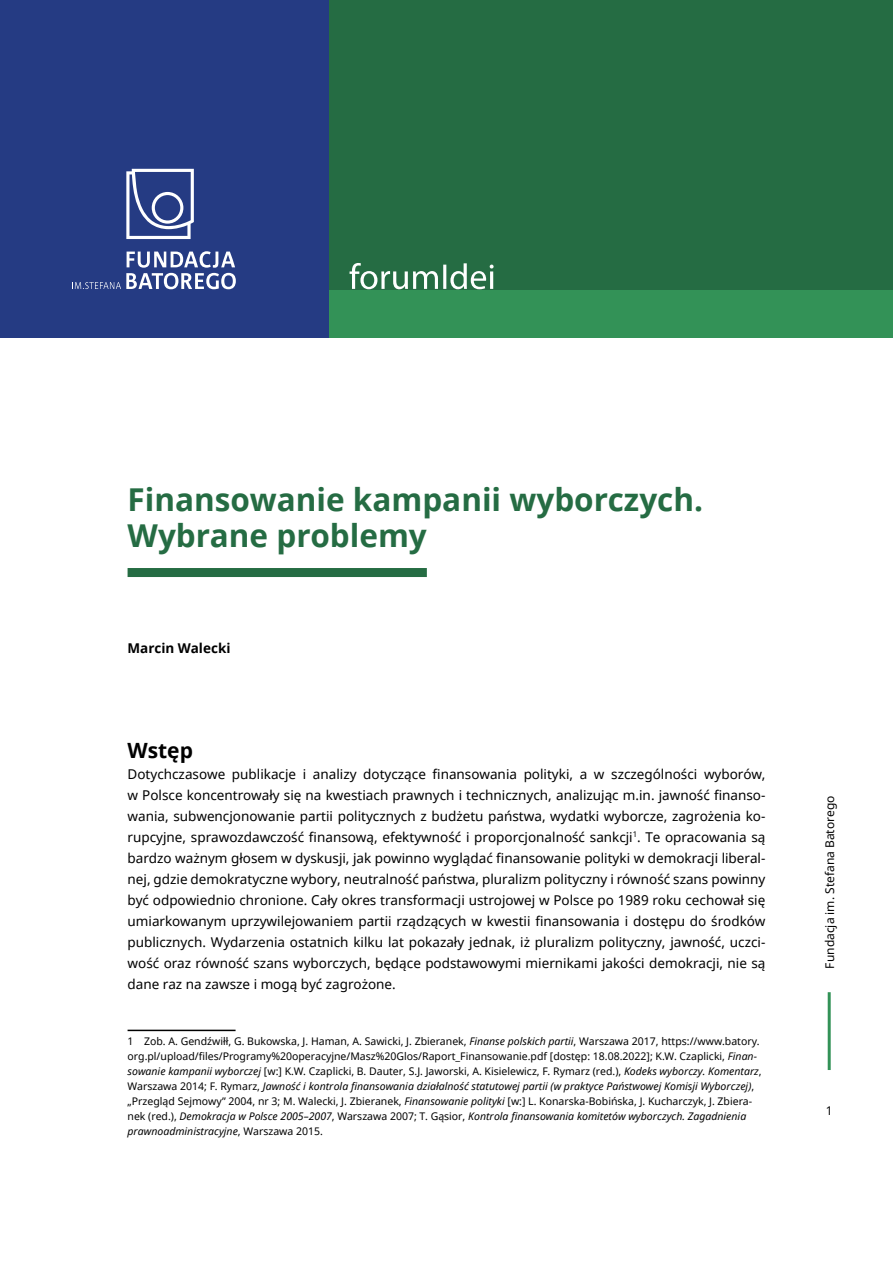
<style>
.page{position:relative;width:893px;height:1263px;background:#fff}
.page>*{position:absolute;margin:0;border:0;box-sizing:border-box;transform-origin:0 0}
.t1{font:700 31.5px/36px "Noto Sans";color:#256c43}
.t2{font:700 21px "Noto Sans";color:#000}
.t3{font:13.5px/21px "Noto Sans";color:#000;text-align:justify}
.t4{font:700 13.5px "Noto Sans";color:#000}
.t5{font:12px "Noto Sans";color:#000}
.t6{font:10.5px/15px "Noto Sans";color:#000}
.s1{font-style:italic}
</style>
<div class="page">
<hr style="left:828px;top:992px;width:3px;height:78px;background:#339257">
<div style="left:0;top:195px;width:893px;height:143px;background:#339257"></div>
<div style="left:0;top:0;width:893px;height:289px;background:#256c43"></div>
<div style="left:0;top:0;width:328px;height:338px;background:#253b83"></div>
<svg style="left:72px;top:251px;width:164px;height:38px"></svg>
<svg style="left:126px;top:169px;width:68px;height:70px"></svg>
<svg style="left:350px;top:263px;width:144px;height:26px"></svg>
<div style="left:128px;top:568px;width:299px;height:9px;background:#256c43"></div>
<hr style="left:128px;top:1030px;width:108px;height:1px;background:#000">
<h1 class="t1" style="left:128px;top:481px;width:577px">Finansowanie kampanii wyborczych.<br>Wybrane problemy</h1>
<p class="t4" style="left:128px;top:638px;width:104px">Marcin Walecki</p>
<h2 class="t2" style="left:128px;top:735px;width:67px">Wstęp</h2>
<p class="t3" style="left:128px;top:763px;width:639px">Dotychczasowe publikacje i analizy dotyczące finansowania polityki, a w szczególności wyborów, w Polsce koncentrowały się na kwestiach prawnych i technicznych, analizując m.in. jawność finanso&shy;wania, subwencjonowanie partii politycznych z budżetu państwa, wydatki wyborcze, zagrożenia ko&shy;rupcyjne, sprawozdawczość finansową, efektywność i proporcjonalność sankcji<sup>1</sup>. Te opracowania są bardzo ważnym głosem w dyskusji, jak powinno wyglądać finansowanie polityki w demokracji liberal&shy;nej, gdzie demokratyczne wybory, neutralność państwa, pluralizm polityczny i równość szans powinny być odpowiednio chronione. Cały okres transformacji ustrojowej w Polsce po 1989 roku cechował się umiarkowanym uprzywilejowaniem partii rządzących w kwestii finansowania i dostępu do środków publicznych. Wydarzenia ostatnich kilku lat pokazały jednak, iż pluralizm polityczny, jawność, uczci&shy;wość oraz równość szans wyborczych, będące podstawowymi miernikami jakości demokracji, nie są dane raz na zawsze i mogą być zagrożone.</p>
<p class="t6" style="left:128px;top:1034px;width:636px">1 Zob. A. Gendźwiłł, G. Bukowska, J. Haman, A. Sawicki, J. Zbieranek, <span class="s1">Finanse polskich partii</span>, Warszawa 2017, https://www.batory. org.pl/upload/files/Programy%20operacyjne/Masz%20Glos/Raport_Finansowanie.pdf [dostęp: 18.08.2022]; K.W. Czaplicki, <span class="s1">Finan&shy;sowanie kampanii wyborczej</span> [w:] K.W. Czaplicki, B. Dauter, S.J. Jaworski, A. Kisielewicz, F. Rymarz (red.), <span class="s1">Kodeks wyborczy. Komentarz</span>, Warszawa 2014; F. Rymarz, <span class="s1">Jawność i kontrola finansowania działalność statutowej partii (w praktyce Państwowej Komisji Wyborczej)</span>, „Przegląd Sejmowy” 2004, nr 3; M. Walecki, J. Zbieranek, <span class="s1">Finansowanie polityki</span> [w:] L. Konarska-Bobińska, J. Kucharczyk, J. Zbiera&shy;nek (red.), <span class="s1">Demokracja w Polsce 2005–2007</span>, Warszawa 2007; T. Gąsior, <span class="s1">Kontrola finansowania komitetów wyborczych. Zagadnienia prawnoadministracyjne</span>, Warszawa 2015.</p>
<p class="t5" style="left:821px;top:968px;width:174px;rotate:-90deg">Fundacja im. Stefana Batorego</p>
<p class="t5" style="left:826px;top:1102px;width:8px">1</p>
</div>
